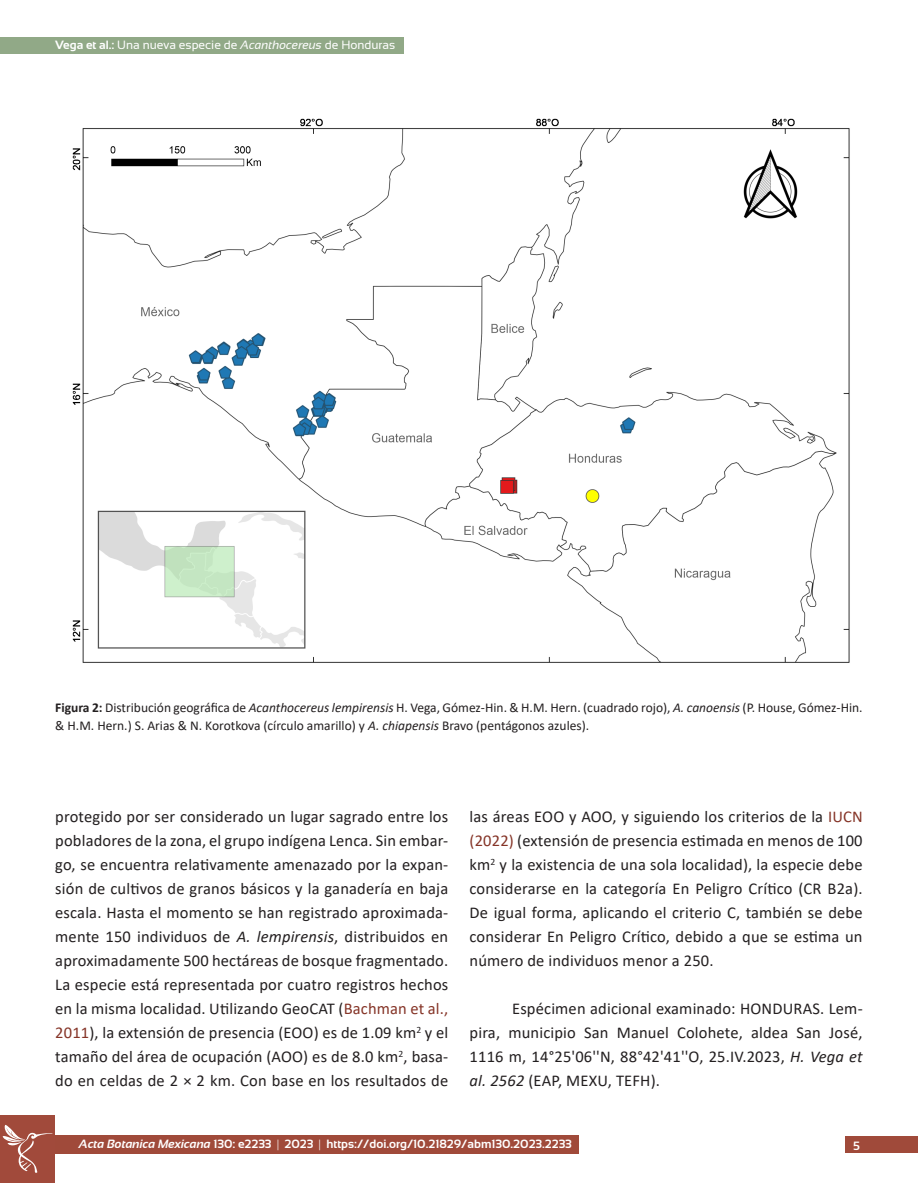
<style>
.page{position:relative;width:918px;height:1188px;background:#fff}
.page>*{position:absolute;margin:0;border:0;box-sizing:border-box;transform-origin:0 0}
.textobase{font:16.5px/24px "Calibri";letter-spacing:.01em;color:#231f20;text-align:justify}
.piefigura{font:13.5px/18px "Calibri";color:#231f20}
.t1{font:700 12px "Sansation";color:#fff}
.t2{font:12px "Sansation";color:#fff}
.t3{font:italic 700 12px "Sansation";color:#fff}
.s1{font-weight:700}
.s2{font-style:italic}
.s3{color:#853427}
.s4{font-weight:300}
</style>
<div class="page">
<div style="left:846px;top:1136px;width:72px;height:17px;background:#a04a3a"></div>
<div style="left:0;top:37px;width:404px;height:17px;background:#91a987"></div>
<div style="left:0;top:1135px;width:578px;height:19px;background:#a04a3a"></div>
<div style="left:0;top:1115px;width:55px;height:67px;background:#a14a3b"></div>
<svg style="left:3px;top:1125px;width:50px;height:48px"></svg>
<img style="left:72px;top:118px;width:778px;height:545px">
<p class="t2" style="left:55px;top:38px;width:342px"><span class="s1">Vega et al.:</span> Una nueva especie de <span class="s2">Acanthocereus</span> de Honduras</p>
<p class="piefigura" style="left:55px;top:698px;width:809px"><span class="s1">Figura 2:</span> Distribución geográfica de <span class="s2">Acanthocereus lempirensis</span> H. Vega, Gómez-Hin. &amp; H.M. Hern. (cuadrado rojo), <span class="s2">A. canoensis</span> (P. House, Gómez-Hin. &amp; H.M. Hern.) S. Arias &amp; N. Korotkova (círculo amarillo) y <span class="s2">A. chiapensis</span> Bravo (pentágonos azules).</p>
<p class="textobase" style="left:55px;top:804px;width:395px">protegido por ser considerado un lugar sagrado entre los pobladores de la zona, el grupo indígena Lenca. Sin embar&shy;go, se encuentra relativamente amenazado por la expan&shy;sión de cultivos de granos básicos y la ganadería en baja escala. Hasta el momento se han registrado aproximada&shy;mente 150 individuos de <span class="s2">A. lempirensis</span>, distribuidos en aproximadamente 500 hectáreas de bosque fragmentado.<br>La especie está representada por cuatro registros hechos en la misma localidad. Utilizando GeoCAT (<span class="s3">Bachman et al., 2011</span>), la extensión de presencia (EOO) es de 1.09 km<sup>2</sup> y el tamaño del área de ocupación (AOO) es de 8.0 km<sup>2</sup>, basa&shy;do en celdas de 2 × 2 km. Con base en los resultados de</p>
<p class="textobase" style="left:470px;top:804px;width:395px">las áreas EOO y AOO, y siguiendo los criterios de la <span class="s3">IUCN (2022)</span> (extensión de presencia estimada en menos de 100 km<sup>2</sup> y la existencia de una sola localidad), la especie debe considerarse en la categoría En Peligro Crítico (CR B2a).<br>De igual forma, aplicando el criterio C, también se debe considerar En Peligro Crítico, debido a que se estima un número de individuos menor a 250.</p>
<p class="textobase" style="left:470px;top:996px;width:395px;text-indent:43px">Espécimen adicional examinado: HONDURAS. Lem&shy;pira, municipio San Manuel Colohete, aldea San José, 1116 m, 14°25'06''N, 88°42'41''O, 25.IV.2023, <span class="s2">H. Vega et al. 2562</span> (EAP, MEXU, TEFH).</p>
<p class="t1" style="left:193px;top:1134px;width:351px">128: e1924 <span class="s4">|</span> 2021 <span class="s4">|</span> https://doi.org/10.21829/abm128.2021.1924</p>
<p class="t1" style="left:58px;top:1138px;width:484px"><sup>Acta</sup> <sup>Botanica</sup> <sup>Mexicana</sup> 128: e1829 <span class="s4">|</span> 2021 <span class="s4">|</span> https://doi.org/10.21829/abm128.2021.1829</p>
<p class="t1" style="left:79px;top:1137px;width:494px"><span class="s2">Acta Botanica Mexicana</span> 130: e2233 <span class="s4">|</span> 2023 <span class="s4">|</span> https://doi.org/10.21829/abm130.2023.2233</p>
<p class="t3" style="left:56px;top:1138px;width:134px">Acta Botanica Mexicana</p>
<p class="t1" style="left:853px;top:1139px;width:8px">5</p>
</div>
